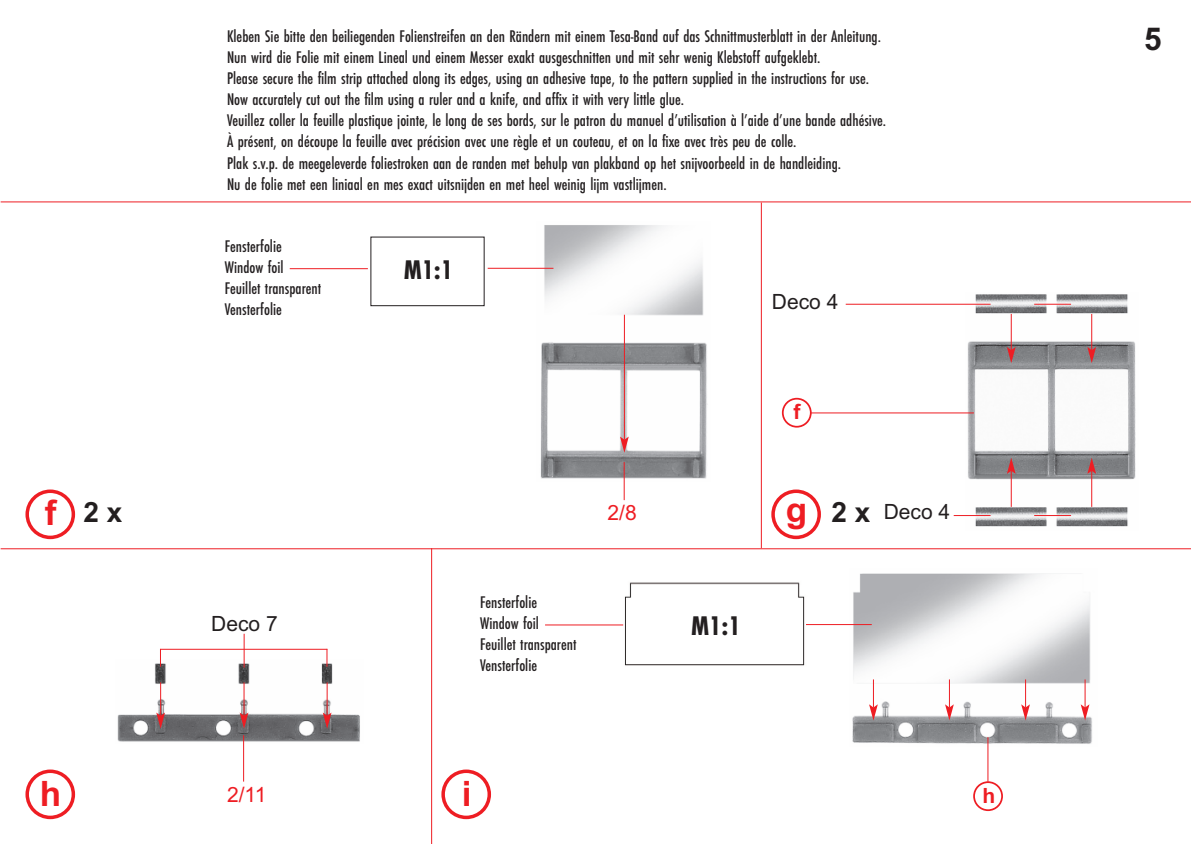
<style>
.page{position:relative;width:1191px;height:844px;background:#fff}
.page>*{position:absolute;margin:0;border:0;box-sizing:border-box;transform-origin:0 0}
.t1{font:700 35px "Arial";color:#ee1d23}
.t2{font:700 31.5px "Arial";color:#231f20}
.t3{font:28px "Futura EF Bold Con";color:#231f20}
.t4{font:700 28px "Arial";color:#231f20}
.t5{font:21px "Arial";color:#231f20}
.t6{font:21px "Arial";color:#ee1d23}
.t7{font:700 21px "Arial";color:#ee1d23}
.t8{font:17.5px/21px "Futura EF Medium Con";color:#231f20}
</style>
<div class="page">
<hr style="left:761px;top:202px;width:1px;height:346px;background:#ee1d23">
<hr style="left:431px;top:548px;width:1px;height:295px;background:#ee1d23">
<hr style="left:1px;top:201px;width:1190px;height:1px;background:#ee1d23">
<hr style="left:1px;top:548px;width:1190px;height:1px;background:#ee1d23">
<img style="left:537px;top:225px;width:171px;height:256px">
<img style="left:965px;top:294px;width:171px;height:233px">
<img style="left:117px;top:659px;width:243px;height:84px">
<img style="left:615px;top:582px;width:200px;height:84px">
<img style="left:849px;top:573px;width:243px;height:173px">
<svg style="left:25px;top:489px;width:50px;height:50px"></svg>
<svg style="left:771px;top:489px;width:50px;height:50px"></svg>
<svg style="left:25px;top:769px;width:50px;height:50px"></svg>
<svg style="left:441px;top:769px;width:50px;height:50px"></svg>
<svg style="left:782px;top:398px;width:29px;height:29px"></svg>
<svg style="left:973px;top:781px;width:30px;height:29px"></svg>
<div style="left:370px;top:236px;width:114px;height:70px;border:1px solid #231f20"></div>
<hr style="left:244px;top:633px;width:1px;height:34px;background:#ee1d23">
<svg style="left:160px;top:649px;width:1px;height:17px"></svg>
<hr style="left:160px;top:648px;width:167px;height:1px;background:#ee1d23">
<hr style="left:488px;top:268px;width:65px;height:1px;background:#ee1d23">
<hr style="left:290px;top:268px;width:78px;height:1px;background:#ee1d23">
<hr style="left:624px;top:462px;width:1px;height:38px;background:#ee1d23">
<hr style="left:243px;top:735px;width:1px;height:46px;background:#ee1d23">
<hr style="left:987px;top:737px;width:1px;height:44px;background:#ee1d23">
<hr style="left:624px;top:314px;width:1px;height:125px;background:#ee1d23">
<svg style="left:620px;top:436px;width:9px;height:16px"></svg>
<svg style="left:869px;top:679px;width:9px;height:41px"></svg>
<svg style="left:1080px;top:679px;width:9px;height:41px"></svg>
<svg style="left:1021px;top:679px;width:9px;height:41px"></svg>
<svg style="left:945px;top:679px;width:8px;height:41px"></svg>
<hr style="left:1010px;top:314px;width:1px;height:36px;background:#ee1d23">
<svg style="left:1007px;top:347px;width:8px;height:16px"></svg>
<hr style="left:1091px;top:314px;width:1px;height:36px;background:#ee1d23">
<svg style="left:1087px;top:347px;width:9px;height:16px"></svg>
<hr style="left:1010px;top:470px;width:1px;height:36px;background:#ee1d23">
<svg style="left:1007px;top:457px;width:8px;height:17px"></svg>
<hr style="left:1091px;top:470px;width:1px;height:36px;background:#ee1d23">
<svg style="left:1087px;top:457px;width:9px;height:17px"></svg>
<hr style="left:244px;top:682px;width:1px;height:33px;background:#ee1d23">
<svg style="left:240px;top:712px;width:8px;height:16px"></svg>
<hr style="left:160px;top:682px;width:1px;height:33px;background:#ee1d23">
<svg style="left:156px;top:712px;width:9px;height:16px"></svg>
<svg style="left:326px;top:648px;width:1px;height:18px"></svg>
<hr style="left:327px;top:682px;width:1px;height:33px;background:#ee1d23">
<svg style="left:323px;top:712px;width:8px;height:16px"></svg>
<hr style="left:953px;top:515px;width:37px;height:1px;background:#ee1d23">
<hr style="left:810px;top:412px;width:164px;height:1px;background:#ee1d23">
<hr style="left:806px;top:624px;width:65px;height:1px;background:#ee1d23">
<hr style="left:545px;top:624px;width:78px;height:1px;background:#ee1d23">
<hr style="left:1034px;top:515px;width:37px;height:1px;background:#ee1d23">
<hr style="left:845px;top:304px;width:145px;height:1px;background:#ee1d23">
<hr style="left:1034px;top:304px;width:37px;height:1px;background:#ee1d23">
<p class="t8" style="left:227px;top:27px;width:660px">Kleben Sie bitte den beiliegenden Folienstreifen an den Rändern mit einem Tesa-Band auf das Schnittmusterblatt in der Anleitung.<br>Nun wird die Folie mit einem Lineal und einem Messer exakt ausgeschnitten und mit sehr wenig Klebstoff aufgeklebt.<br>Please secure the film strip attached along its edges, using an adhesive tape, to the pattern supplied in the instructions for use.<br>Now accurately cut out the film using a ruler and a knife, and affix it with very little glue.<br>Veuillez coller la feuille plastique jointe, le long de ses bords, sur le patron du manuel d’utilisation à l’aide d’une bande adhésive.<br>À présent, on découpe la feuille avec précision avec une règle et un couteau, et on la fixe avec très peu de colle.<br>Plak s.v.p. de meegeleverde foliestroken aan de randen met behulp van plakband op het snijvoorbeeld in de handleiding.<br>Nu de folie met een liniaal en mes exact uitsnijden en met heel weinig lijm vastlijmen.</p>
<p class="t8" style="left:225px;top:236px;width:98px">Fensterfolie<br>Window foil<br>Feuillet transparent<br>Vensterfolie</p>
<h3 class="t3" style="left:404px;top:259px;width:51px">M1:1</h3>
<p class="t5" style="left:772px;top:289px;width:68px">Deco 4</p>
<p class="t7" style="left:793px;top:399px;width:8px">f</p>
<h1 class="t1" style="left:45px;top:492px;width:13px">f</h1>
<h1 class="t1" style="left:785px;top:489px;width:23px">g</h1>
<h3 class="t4" style="left:83px;top:495px;width:40px">2 x</h3>
<h3 class="t4" style="left:831px;top:495px;width:40px">2 x</h3>
<p class="t6" style="left:607px;top:500px;width:31px">2/8</p>
<p class="t5" style="left:883px;top:499px;width:68px">Deco 4</p>
<p class="t8" style="left:480px;top:592px;width:98px">Fensterfolie<br>Window foil<br>Feuillet transparent<br>Vensterfolie</p>
<p class="t5" style="left:211px;top:611px;width:68px">Deco 7</p>
<h3 class="t3" style="left:691px;top:615px;width:51px">M1:1</h3>
<h1 class="t1" style="left:40px;top:773px;width:23px">h</h1>
<h1 class="t1" style="left:462px;top:773px;width:11px">i</h1>
<p class="t6" style="left:227px;top:781px;width:41px">2/11</p>
<p class="t7" style="left:982px;top:783px;width:14px">h</p>
<h2 class="t2" style="left:1144px;top:20px;width:19px">5</h2>
</div>
